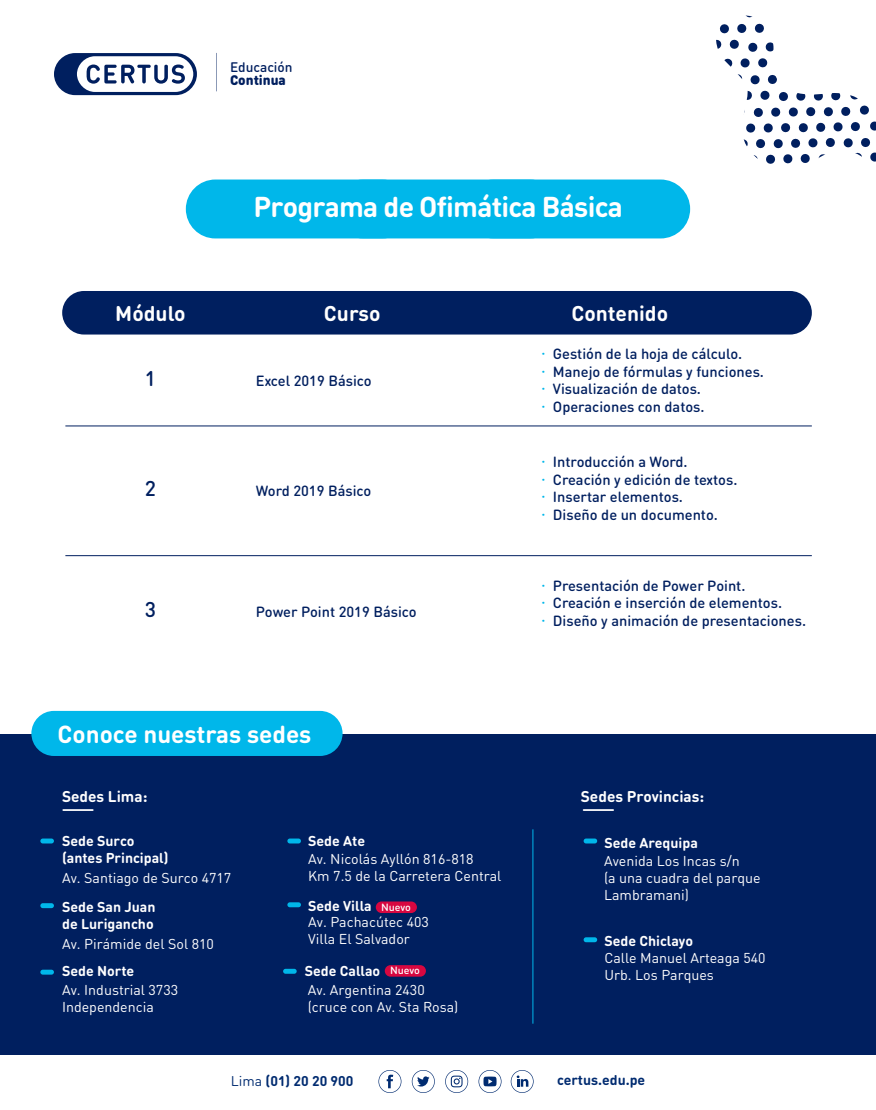
<style>
.page{position:relative;width:876px;height:1110px;background:#fff}
.page>*{position:absolute;margin:0;border:0;box-sizing:border-box;transform-origin:0 0}
.t1{font:700 28.35px "DIN Round OT";letter-spacing:-.025em;color:#fff}
.t2{font:700 24.32px "DIN Round OT";color:#fff}
.t3{font:700 21.09px "DIN Round OT";color:#fff}
.t4{font:500 21.09px "DIN Round OT";color:#001f5f}
.t5{font:700 15.4px "DIN Round OT";color:#fff}
.t6{font:500 14.61px/17.5px "DIN Round OT";color:#001f5f}
.t7{font:500 14.61px/17.5px "DIN Round OT";color:#00b7ea;text-align:justify}
.t8{font:14.17px/17px "DIN Round OT";color:#fff}
.t9{font:700 14.17px/17px "DIN Round OT";color:#fff}
.t10{font:700 14px "DIN Round OT";color:#002b70}
.t11{font:500 13.65px "DIN Round OT";color:#001f5f}
.t12{font:900 13.65px "DIN Round OT";color:#001f5f}
.t13{font:500 10.41px "DIN Round OT";letter-spacing:-.005em;color:#fff}
.s1{font-weight:400}
</style>
<div class="page">
<div style="left:0;top:734px;width:875px;height:320px;background:#001f5f"></div>
<div style="left:31px;top:711px;width:311px;height:45px;background:#00b7ea;border-radius:23px"></div>
<div style="left:40px;top:838px;width:14px;height:5px;background:#00b7ea;border-radius:2px"></div>
<div style="left:40px;top:969px;width:14px;height:5px;background:#00b7ea;border-radius:2px"></div>
<div style="left:283px;top:968px;width:13px;height:5px;background:#00b7ea;border-radius:2px"></div>
<div style="left:40px;top:903px;width:14px;height:5px;background:#00b7ea;border-radius:2px"></div>
<div style="left:287px;top:838px;width:14px;height:5px;background:#00b7ea;border-radius:2px"></div>
<div style="left:583px;top:838px;width:14px;height:5px;background:#00b7ea;border-radius:2px"></div>
<div style="left:583px;top:937px;width:14px;height:5px;background:#00b7ea;border-radius:2px"></div>
<div style="left:287px;top:902px;width:14px;height:5px;background:#00b7ea;border-radius:2px"></div>
<hr style="left:63px;top:809px;width:30px;height:1px;background:#fff">
<hr style="left:583px;top:809px;width:30px;height:1px;background:#fff">
<hr style="left:532px;top:829px;width:1px;height:194px;background:#00b7ea">
<div style="left:384px;top:965px;width:41px;height:11px;background:#d80740;border-radius:6px"></div>
<div style="left:375px;top:901px;width:41px;height:12px;background:#d80740;border-radius:6px"></div>
<div style="left:62px;top:291px;width:749px;height:43px;background:#001f5f;border-radius:22px"></div>
<hr style="left:65px;top:425px;width:746px;height:1px;background:#001f5f">
<hr style="left:65px;top:555px;width:746px;height:1px;background:#001f5f">
<svg style="left:716px;top:15px;width:159px;height:149px"></svg>
<div style="left:54px;top:53px;width:143px;height:42px;background:#001f5f;border-radius:21px"></div>
<svg style="left:77px;top:56px;width:116px;height:36px"></svg>
<hr style="left:216px;top:53px;width:1px;height:38px;background:#001f5f">
<div style="left:186px;top:179px;width:225px;height:59px;background:#00b7ea;border-radius:29px"></div>
<div style="left:333px;top:179px;width:226px;height:59px;background:#00b7ea;border-radius:29px"></div>
<div style="left:464px;top:179px;width:225px;height:59px;background:#00b7ea;border-radius:29px"></div>
<svg style="left:378px;top:1070px;width:23px;height:22px"></svg>
<svg style="left:411px;top:1070px;width:23px;height:22px"></svg>
<svg style="left:478px;top:1070px;width:23px;height:22px"></svg>
<svg style="left:510px;top:1070px;width:23px;height:22px"></svg>
<svg style="left:445px;top:1070px;width:23px;height:22px"></svg>
<p class="t11" style="left:230px;top:58px;width:64px">Educación</p>
<p class="t12" style="left:230px;top:71px;width:57px">Continua</p>
<h1 class="t1" style="left:253px;top:188px;width:371px">Programa de Ofimática Básica</h1>
<h3 class="t3" style="left:115px;top:299px;width:72px">Módulo</h3>
<h3 class="t3" style="left:324px;top:299px;width:58px">Curso</h3>
<h3 class="t3" style="left:571px;top:299px;width:98px">Contenido</h3>
<h3 class="t4" style="left:145px;top:365px;width:13px">1</h3>
<p class="t6" style="left:256px;top:372px;width:117px">Excel 2019 Básico</p>
<h3 class="t4" style="left:145px;top:475px;width:13px">2</h3>
<p class="t6" style="left:256px;top:482px;width:117px">Word 2019 Básico</p>
<h3 class="t4" style="left:145px;top:595px;width:13px">3</h3>
<p class="t6" style="left:256px;top:602px;width:162px">Power Point 2019 Básico</p>
<h2 class="t2" style="left:57px;top:718px;width:255px">Conoce nuestras sedes</h2>
<p class="t7" style="left:541px;top:345px;width:6px">· · · ·</p>
<p class="t6" style="left:552px;top:345px;width:212px">Gestión de la hoja de cálculo.<br>Manejo de fórmulas y funciones.<br>Visualización de datos.<br>Operaciones con datos.</p>
<p class="t7" style="left:541px;top:453px;width:6px">· · · ·</p>
<p class="t6" style="left:552px;top:453px;width:186px">Introducción a Word.<br>Creación y edición de textos.<br>Insertar elementos.<br>Diseño de un documento.</p>
<p class="t7" style="left:541px;top:576px;width:6px">· · ·</p>
<p class="t6" style="left:552px;top:576px;width:254px">Presentación de Power Point.<br>Creación e inserción de elementos.<br>Diseño y animación de presentaciones.</p>
<p class="t5" style="left:62px;top:786px;width:87px">Sedes Lima:</p>
<p class="t5" style="left:580px;top:786px;width:125px">Sedes Provincias:</p>
<p class="t9" style="left:62px;top:832px;width:108px">Sede Surco (antes Principal)</p>
<p class="t8" style="left:62px;top:869px;width:171px">Av. Santiago de Surco 4717</p>
<p class="t9" style="left:308px;top:832px;width:58px">Sede Ate</p>
<p class="t8" style="left:308px;top:850px;width:195px">Av. Nicolás Ayllón 816-818<br>Km 7.5 de la Carretera Central</p>
<p class="t9" style="left:62px;top:898px;width:95px">Sede San Juan de Lurigancho</p>
<p class="t8" style="left:62px;top:934px;width:153px">Av. Pirámide del Sol 810</p>
<p class="t9" style="left:308px;top:897px;width:65px">Sede Villa</p>
<p class="t8" style="left:308px;top:913px;width:122px">Av. Pachacútec 403<br>Villa El Salvador</p>
<p class="t13" style="left:381px;top:900px;width:31px">Nuevo</p>
<p class="t9" style="left:62px;top:962px;width:74px">Sede Norte</p>
<p class="t8" style="left:62px;top:981px;width:117px">Av. Industrial 3733<br>Independencia</p>
<p class="t9" style="left:305px;top:961px;width:77px">Sede Callao</p>
<p class="t13" style="left:390px;top:963px;width:31px">Nuevo</p>
<p class="t8" style="left:307px;top:980px;width:152px">Av. Argentina 2430 (cruce con Av. Sta Rosa)</p>
<p class="t9" style="left:604px;top:833px;width:95px">Sede Arequipa</p>
<p class="t8" style="left:603px;top:852px;width:158px">Avenida Los Incas s/n<br>(a una cuadra del parque<br>Lambramani)</p>
<p class="t9" style="left:604px;top:932px;width:90px">Sede Chiclayo</p>
<p class="t8" style="left:604px;top:949px;width:163px">Calle Manuel Arteaga 540<br>Urb. Los Parques</p>
<p class="t10" style="left:230px;top:1071px;width:124px"><span class="s1">Lima</span> (01) 20 20 900</p>
<p class="t10" style="left:556px;top:1070px;width:90px">certus.edu.pe</p>
</div>
